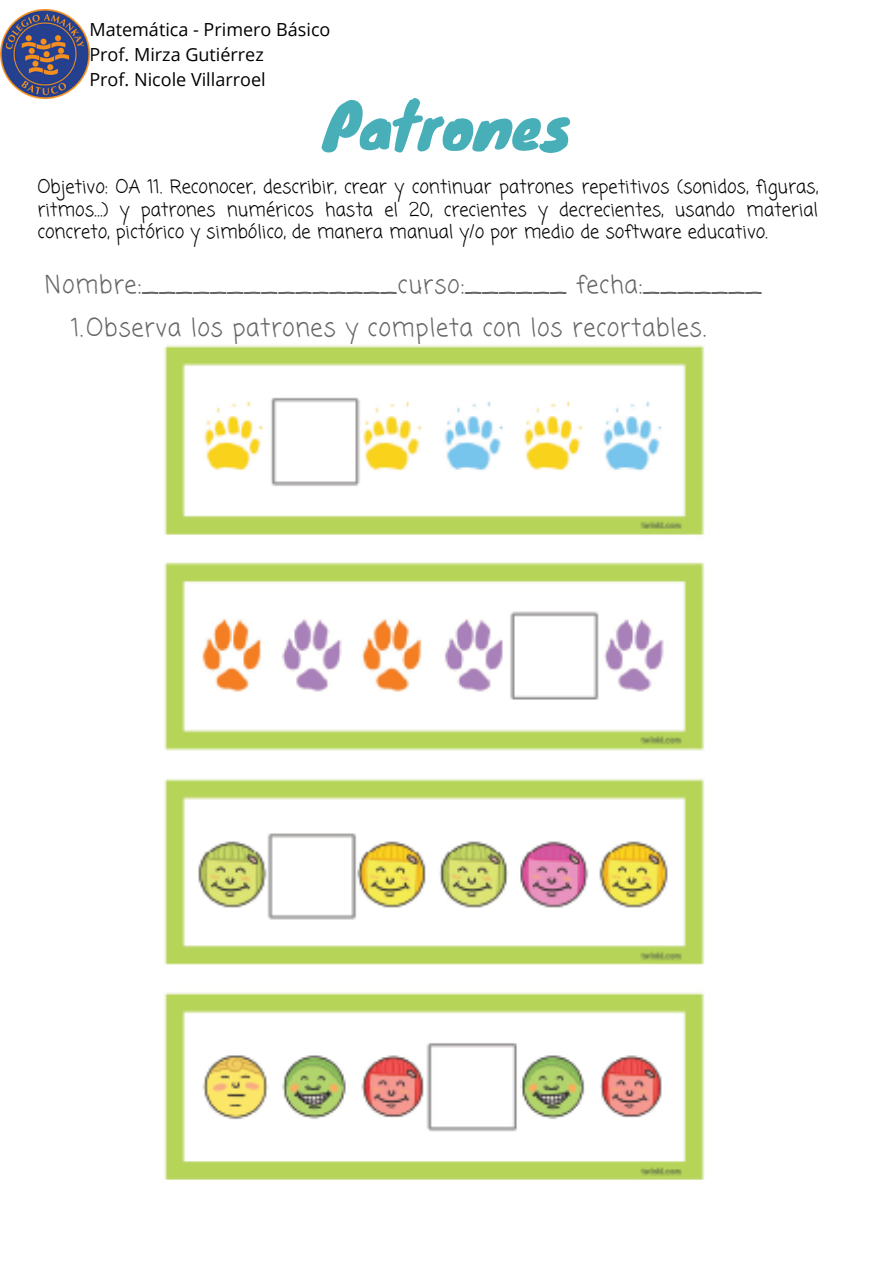
<style>
.page{position:relative;width:894px;height:1264px;background:#fff}
.page>*{position:absolute;margin:0;border:0;box-sizing:border-box;transform-origin:0 0}
.t1{font:60px "Knewave";color:#48afb8}
.t2{font:24.3px "Coming Soon";letter-spacing:.03em;color:#666}
.t3{font:18.45px/22.5px "Coming Soon";color:#000;text-align:justify}
.t4{font:18px "Open Sans";color:#000}
</style>
<div class="page">
<img style="left:0;top:9px;width:89px;height:89px">
<img style="left:164px;top:345px;width:541px;height:834px">
<p class="t4" style="left:89px;top:17px;width:242px">Matemática - Primero Básico</p>
<p class="t4" style="left:89px;top:42px;width:176px">Prof. Mirza Gutiérrez</p>
<p class="t4" style="left:89px;top:66px;width:178px">Prof. Nicole Villarroel</p>
<p class="t1" style="left:323px;top:77px;width:250px">Patrones</p>
<p class="t3" style="left:37px;top:177px;width:781px">Objetivo: OA 11. Reconocer, describir, crear y continuar patrones repetitivos (sonidos, figuras, ritmos…) y patrones numéricos hasta el 20, crecientes y decrecientes, usando material concreto, pictórico y simbólico, de manera manual y/o por medio de software educativo.</p>
<p class="t2" style="left:45px;top:268px;width:718px">Nombre:_______________curso:______ fecha:_______</p>
<p class="t2" style="left:71px;top:311px;width:635px">1.Observa los patrones y completa con los recortables.</p>
</div>
